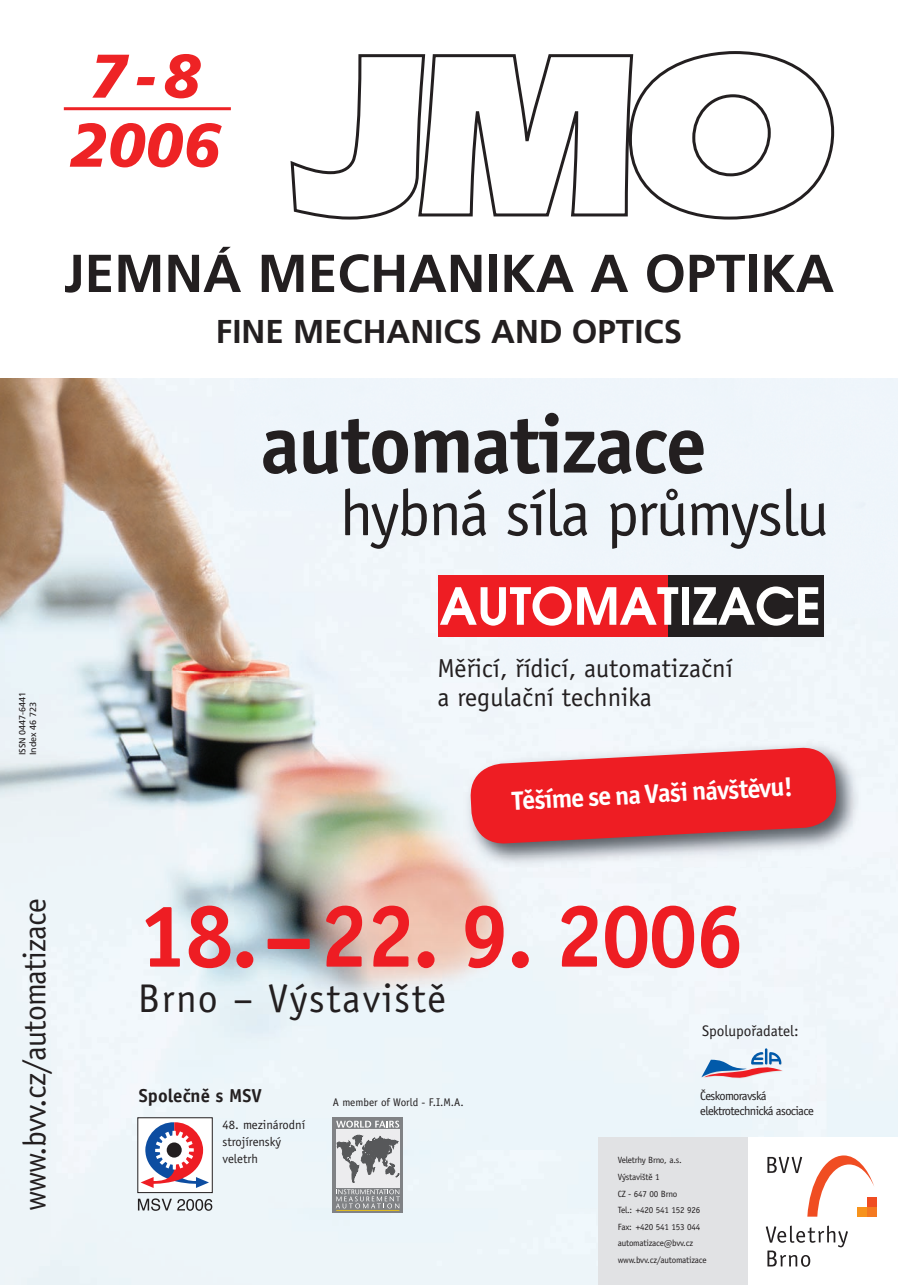
<style>
.page{position:relative;width:898px;height:1285px;background:#fff}
.page>*{position:absolute;margin:0;border:0;box-sizing:border-box;transform-origin:0 0}
.t1{font:700 88.95px "Officina Sans CE";letter-spacing:-.03em;color:#ee1d23}
.t2{font:700 82.5px "Officina Sans CE";letter-spacing:-.025em;color:#231f20}
.t3{font:64.65px "Officina Sans CE";letter-spacing:-.025em;color:#231f20}
.t4{font:italic 900 61.5px "Frutiger CE";color:#ee2325}
.t5{font:700 53.25px "Frutiger CE";color:#231f20}
.t6{font:40.05px "Officina Sans CE";letter-spacing:.04em;color:#231f20}
.t7{font:700 33px "Frutiger CE";color:#231f20}
.t8{font:31.8px "Officina Sans CE";letter-spacing:-.025em;color:#231f20}
.t9{font:700 26.4px "Officina San Itc TCE";color:#fff}
.t10{font:26.1px/29.1px "Officina Sans CE";color:#231f20}
.t11{font:700 18.75px "Officina Sans CE";color:#231f20}
.t12{font:15.3px "Officina Sans CE";color:#231f20}
.t13{font:12.6px/17px "Officina Sans CE";color:#231f20}
.t14{font:12.45px/15.6px "Officina Sans CE";letter-spacing:-.05em;color:#231f20}
.t15{font:11.1px "Officina Sans CE";color:#231f20}
.t16{font:9px/16.6px "Officina Sans CE";letter-spacing:-.025em;color:#231f20}
.t17{font:9px "Frutiger CE";color:#231f20}
</style>
<div class="page">
<svg style="left:290px;top:51px;width:545px;height:169px"></svg>
<hr style="left:64px;top:107px;width:167px;height:3px;background:#ee2325">
<img style="left:0;top:378px;width:762px;height:293px">
<div style="left:762px;top:378px;width:135px;height:399px;background:#eff5fb"></div>
<img style="left:0;top:671px;width:498px;height:319px">
<div style="left:0;top:990px;width:763px;height:294px;background:#edf5f9"></div>
<svg style="left:701px;top:1048px;width:82px;height:33px"></svg>
<hr style="left:764px;top:1048px;width:3px;height:16px;background:#015aaa">
<svg style="left:332px;top:1116px;width:71px;height:95px"></svg>
<hr style="left:336px;top:1209px;width:63px;height:1px;background:#e2bc1f">
<svg style="left:336px;top:1120px;width:63px;height:7px"></svg>
<div style="left:336px;top:1129px;width:63px;height:58px;background:#ececee"></div>
<svg style="left:337px;top:1134px;width:62px;height:48px"></svg>
<svg style="left:335px;top:1188px;width:65px;height:20px"></svg>
<div style="left:138px;top:1117px;width:74px;height:75px;background:#fff"></div>
<div style="left:137px;top:1117px;width:76px;height:75px;border:1px solid #231f20"></div>
<svg style="left:140px;top:1122px;width:69px;height:65px"></svg>
<div style="left:167px;top:1142px;width:15px;height:15px;background:#231f20;border-radius:50%"></div>
<svg style="left:138px;top:1198px;width:74px;height:12px"></svg>
<div style="left:438px;top:575px;width:229px;height:61px;background:#ee1d23"></div>
<div style="left:667px;top:575px;width:156px;height:61px;background:#231f20"></div>
<svg style="left:440px;top:586px;width:131px;height:39px"></svg>
<svg style="left:577px;top:587px;width:101px;height:37px"></svg>
<div style="left:681px;top:587px;width:7px;height:37px;background:#fff"></div>
<svg style="left:693px;top:586px;width:124px;height:39px"></svg>
<div style="left:747px;top:1136px;width:149px;height:148px;background:#fff"></div>
<svg style="left:765px;top:1225px;width:82px;height:41px"></svg>
<svg style="left:767px;top:1156px;width:34px;height:16px"></svg>
<div style="left:866px;top:1206px;width:10px;height:10px;background:#f47921"></div>
<div style="left:866px;top:1196px;width:10px;height:10px;background:#f04d22"></div>
<svg style="left:807px;top:1155px;width:66px;height:61px"></svg>
<div style="left:597px;top:1136px;width:150px;height:148px;background:#e1e2e4"></div>
<img style="left:463px;top:741px;width:396px;height:126px">
<svg style="left:469px;top:746px;width:368px;height:99px;background:#e34147"></svg>
<p class="t4" style="left:89px;top:41px;width:113px">7 - 8</p>
<p class="t4" style="left:70px;top:110px;width:152px">2006</p>
<p class="t5" style="left:64px;top:243px;width:771px">JEMNÁ MECHANIKA A OPTIKA</p>
<p class="t7" style="left:216px;top:312px;width:467px">FINE MECHANICS AND OPTICS</p>
<p class="t2" style="left:260px;top:397px;width:448px">automatizace</p>
<p class="t3" style="left:339px;top:476px;width:490px">hybná síla průmyslu</p>
<p class="t17" style="left:17px;top:755px;width:65px;rotate:-90deg">ISSN 0447-6441</p>
<p class="t17" style="left:28px;top:755px;width:55px;rotate:-90deg">Index 46 723</p>
<p class="t8" style="left:16px;top:1210px;width:314px;rotate:-90deg">www.bvv.cz/automatizace</p>
<p class="t10" style="left:437px;top:653px;width:297px">Měřicí, řídicí, automatizační a regulační technika</p>
<p class="t9" style="left:511px;top:784px;width:282px;rotate:-3deg">Těšíme se na Vaši návštěvu!</p>
<p class="t1" style="left:138px;top:884px;width:608px">18. – 22. 9. 2006</p>
<p class="t6" style="left:138px;top:975px;width:309px">Brno – Výstaviště</p>
<p class="t11" style="left:139px;top:1084px;width:124px">Společně s MSV</p>
<p class="t15" style="left:333px;top:1095px;width:132px">A member of World - F.I.M.A.</p>
<p class="t13" style="left:222px;top:1116px;width:84px">48. mezinárodní strojírenský veletrh</p>
<p class="t12" style="left:701px;top:1021px;width:98px">Spolupořadatel:</p>
<p class="t14" style="left:700px;top:1087px;width:115px">Českomoravská elektrotechnická asociace</p>
<p class="t16" style="left:617px;top:1151px;width:90px">Veletrhy Brno, a.s.<br>Výstaviště 1<br>CZ - 647 00 Brno<br>Tel.: +420 541 152 926<br>Fax: +420 541 153 044 automatizace@bvv.cz www.bvv.cz/automatizace</p>
</div>
